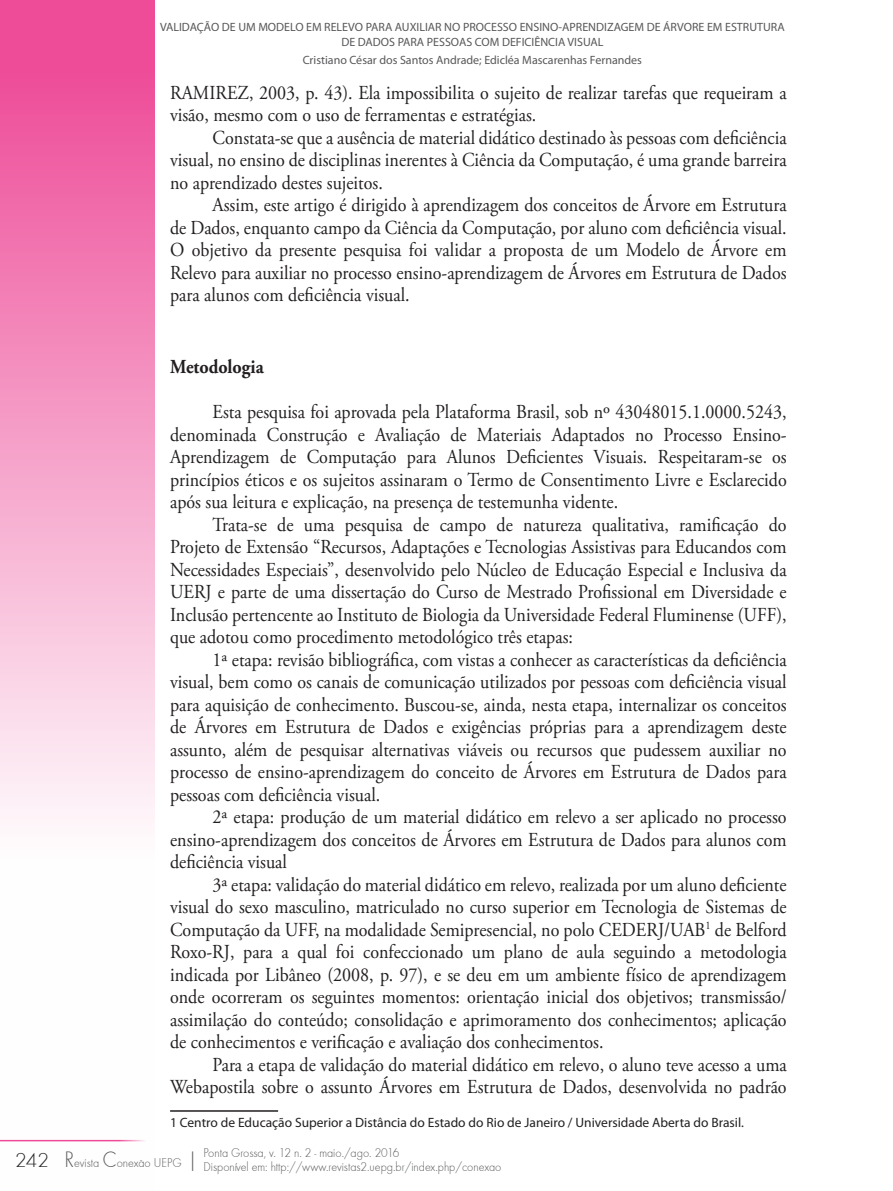
<style>
.page{position:relative;width:893px;height:1191px;background:#fff}
.page>*{position:absolute;margin:0;border:0;box-sizing:border-box;transform-origin:0 0}
.t1{font:19.8px/22.5px "Adobe Garamond Pro";color:#231f20;text-align:justify;scale:.91 1}
.t2{font:700 19.8px "Adobe Garamond Pro";color:#231f20;scale:.91 1}
.t3{font:13.5px "Myriad Pro";color:#231f20}
.t4{font:13.2px/14.4px "Futura TEE Ligh";color:#57585a;scale:.91 1}
.t5{font:12px/14.4px "Myriad Pro";color:#57585a;text-align:center}
.s1{font-size:23.1px}
.s2{font-size:21px;color:#231f20}
</style>
<div class="page">
<svg style="left:0;top:0;width:155px;height:1142px"></svg>
<hr style="left:0;top:1139px;width:149px;height:2px;background:#ee4b98">
<hr style="left:170px;top:1110px;width:108px;height:1px;background:#231f20">
<p class="t5" style="left:160px;top:20px;width:626px">VALIDAÇÃO DE UM MODELO EM RELEVO PARA AUXILIAR NO PROCESSO ENSINO-APRENDIZAGEM DE ÁRVORE EM ESTRUTURA<br>DE DADOS PARA PESSOAS COM DEFICIÊNCIA VISUAL</p>
<p class="t5" style="left:303px;top:53px;width:341px">Cristiano César dos Santos Andrade; Edicléa Mascarenhas Fernandes</p>
<p class="t1" style="left:170px;top:82px;width:679px">RAMIREZ, 2003, p. 43). Ela impossibilita o sujeito de realizar tarefas que requeiram a visão, mesmo com o uso de ferramentas e estratégias.</p>
<p class="t1" style="left:170px;top:127px;width:679px;text-indent:43px">Constata-se que a ausência de material didático destinado às pessoas com deficiência visual, no ensino de disciplinas inerentes à Ciência da Computação, é uma grande barreira no aprendizado destes sujeitos.</p>
<p class="t1" style="left:170px;top:194px;width:679px;text-indent:43px">Assim, este artigo é dirigido à aprendizagem dos conceitos de Árvore em Estrutura de Dados, enquanto campo da Ciência da Computação, por aluno com deficiência visual.<br>O objetivo da presente pesquisa foi validar a proposta de um Modelo de Árvore em Relevo para auxiliar no processo ensino-aprendizagem de Árvores em Estrutura de Dados para alunos com deficiência visual.</p>
<p class="t2" style="left:170px;top:355px;width:104px">Metodologia</p>
<p class="t1" style="left:170px;top:401px;width:679px;text-indent:43px">Esta pesquisa foi aprovada pela Plataforma Brasil, sob nº 43048015.1.0000.5243, denominada Construção e Avaliação de Materiais Adaptados no Processo Ensino-Aprendizagem de Computação para Alunos Deficientes Visuais. Respeitaram-se os princípios éticos e os sujeitos assinaram o Termo de Consentimento Livre e Esclarecido após sua leitura e explicação, na presença de testemunha vidente.</p>
<p class="t1" style="left:170px;top:514px;width:679px;text-indent:43px">Trata-se de uma pesquisa de campo de natureza qualitativa, ramificação do Projeto de Extensão “Recursos, Adaptações e Tecnologias Assistivas para Educandos com Necessidades Especiais”, desenvolvido pelo Núcleo de Educação Especial e Inclusiva da UERJ e parte de uma dissertação do Curso de Mestrado Profissional em Diversidade e Inclusão pertencente ao Instituto de Biologia da Universidade Federal Fluminense (UFF), que adotou como procedimento metodológico três etapas:</p>
<p class="t1" style="left:170px;top:649px;width:679px;text-indent:43px">1ª etapa: revisão bibliográfica, com vistas a conhecer as características da deficiência visual, bem como os canais de comunicação utilizados por pessoas com deficiência visual para aquisição de conhecimento. Buscou-se, ainda, nesta etapa, internalizar os conceitos de Árvores em Estrutura de Dados e exigências próprias para a aprendizagem deste assunto, além de pesquisar alternativas viáveis ou recursos que pudessem auxiliar no processo de ensino-aprendizagem do conceito de Árvores em Estrutura de Dados para pessoas com deficiência visual.</p>
<p class="t1" style="left:170px;top:806px;width:679px;text-indent:43px">2ª etapa: produção de um material didático em relevo a ser aplicado no processo ensino-aprendizagem dos conceitos de Árvores em Estrutura de Dados para alunos com deficiência visual</p>
<p class="t1" style="left:170px;top:873px;width:679px;text-indent:43px">3ª etapa: validação do material didático em relevo, realizada por um aluno deficiente visual do sexo masculino, matriculado no curso superior em Tecnologia de Sistemas de Computação da UFF, na modalidade Semipresencial, no polo CEDERJ/UAB<sup>1</sup> de Belford Roxo-RJ, para a qual foi confeccionado um plano de aula seguindo a metodologia indicada por Libâneo (2008, p. 97), e se deu em um ambiente físico de aprendizagem onde ocorreram os seguintes momentos: orientação inicial dos objetivos; transmissão/ assimilação do conteúdo; consolidação e aprimoramento dos conhecimentos; aplicação de conhecimentos e verificação e avaliação dos conhecimentos.</p>
<p class="t1" style="left:170px;top:1054px;width:679px;text-align:right">Para a etapa de validação do material didático em relevo, o aluno teve acesso a uma<br>Webapostila sobre o assunto Árvores em Estrutura de Dados, desenvolvida no padrão</p>
<p class="t3" style="left:170px;top:1114px;width:575px">1 Centro de Educação Superior a Distância do Estado do Rio de Janeiro / Universidade Aberta do Brasil.</p>
<p class="t4" style="left:203px;top:1145px;width:329px;text-indent:-63px">- <span class="s1">|</span> Ponta Grossa, v. 12 n. 2 - maio./ago. 2016<br>Disponível em: http://www.revistas2.uepg.br/index.php/conexao</p>
<p class="t4" style="left:15px;top:1155px;width:184px"><span class="s2">242</span> <span class="s1">R</span>evista <span class="s1">C</span>onexao UEPG</p>
</div>
